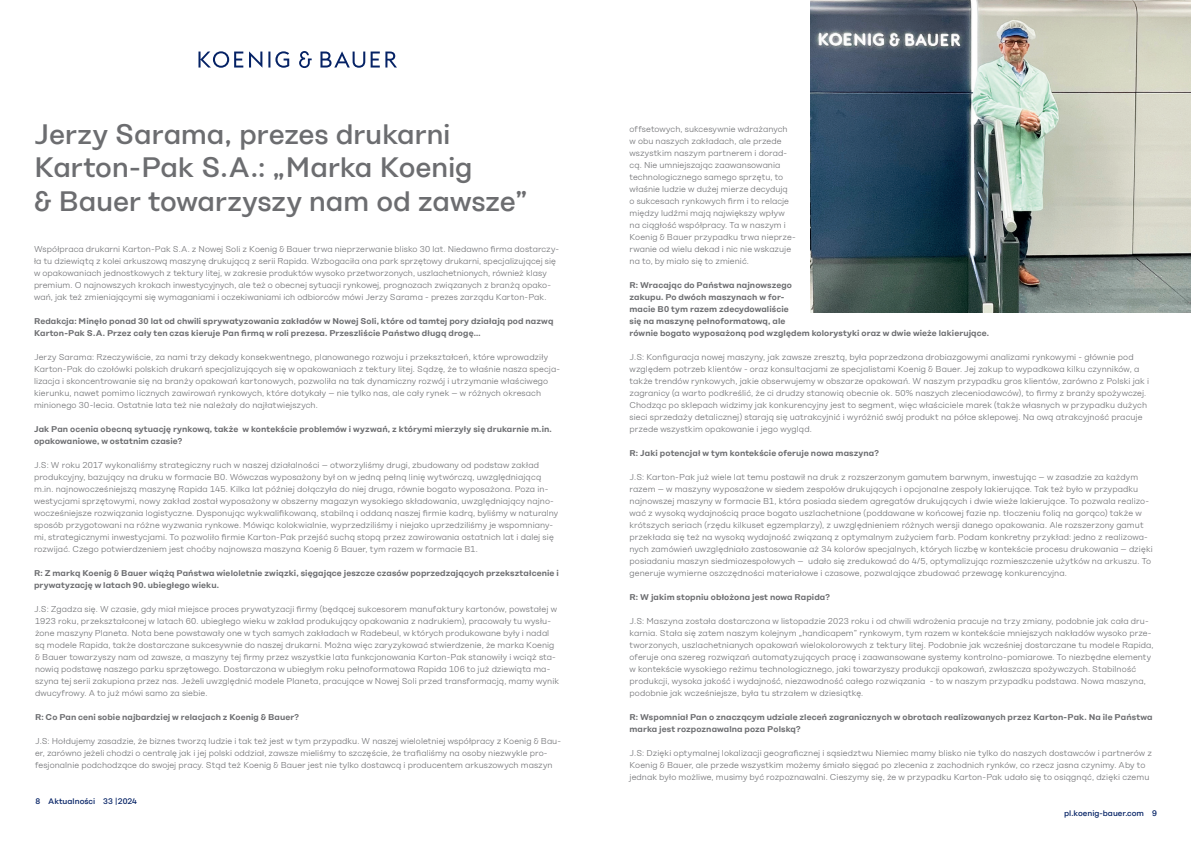
<style>
.page{position:relative;width:1191px;height:842px;background:#fff}
.page>*{position:absolute;margin:0;border:0;box-sizing:border-box;transform-origin:0 0}
.HL2___46pt_52_9_Med_weiß{font:500 28px/33.6px "Koenig&Bauer Type Headline";letter-spacing:-.01em;color:#6c6d70}
.t1{font:300 8.5px/12px "Koenig&Bauer Type Headline";letter-spacing:.005em;color:#6c6d70}
.t2{font:600 8.5px/12px "Koenig&Bauer Type Headline";letter-spacing:.01em;color:#6c6d70}
.t3{font:500 8px "Koenig&Bauer Type Headline";color:#052265}
</style>
<div class="page">
<svg style="left:198px;top:51px;width:199px;height:17px"></svg>
<img style="left:810px;top:0;width:381px;height:312px">
<p class="HL2___46pt_52_9_Med_weiß" style="left:34px;top:117px;width:495px">Jerzy Sarama, prezes drukarni<br>Karton-Pak S.A.: „Marka Koenig<br>&amp; Bauer towarzyszy nam od zawsze”</p>
<p class="t1" style="left:34px;top:243px;width:526px">Współpraca drukarni Karton-Pak S.A. z Nowej Soli z Koenig &amp; Bauer trwa nieprzerwanie blisko 30 lat. Niedawno firma dostarczy&shy;ła tu dziewiątą z kolei arkuszową maszynę drukującą z serii Rapida. Wzbogaciła ona park sprzętowy drukarni, specjalizującej się w opakowaniach jednostkowych z tektury litej, w zakresie produktów wysoko przetworzonych, uszlachetnionych, również klasy premium. O najnowszych krokach inwestycyjnych, ale też o obecnej sytuacji rynkowej, prognozach związanych z branżą opako&shy;wań, jak też zmieniającymi się wymaganiami i oczekiwaniami ich odbiorców mówi Jerzy Sarama - prezes zarządu Karton-Pak.</p>
<p class="t2" style="left:34px;top:315px;width:521px">Redakcja: Minęło ponad 30 lat od chwili sprywatyzowania zakładów w Nowej Soli, które od tamtej pory działają pod nazwą<br>Karton-Pak S.A. Przez cały ten czas kieruje Pan firmą w roli prezesa. Przeszliście Państwo długą drogę…</p>
<p class="t1" style="left:34px;top:351px;width:528px">Jerzy Sarama: Rzeczywiście, za nami trzy dekady konsekwentnego, planowanego rozwoju i przekształceń, które wprowadziły Karton-Pak do czołówki polskich drukarń specjalizujących się w opakowaniach z tektury litej. Sądzę, że to właśnie nasza specja&shy;lizacja i skoncentrowanie się na branży opakowań kartonowych, pozwoliła na tak dynamiczny rozwój i utrzymanie właściwego kierunku, nawet pomimo licznych zawirowań rynkowych, które dotykały – nie tylko nas, ale cały rynek – w różnych okresach minionego 30-lecia. Ostatnie lata też nie należały do najłatwiejszych.</p>
<p class="t2" style="left:34px;top:423px;width:519px">Jak Pan ocenia obecną sytuację rynkową, także w kontekście problemów i wyzwań, z którymi mierzyły się drukarnie m.in. opakowaniowe, w ostatnim czasie?</p>
<p class="t1" style="left:34px;top:459px;width:526px">J.S: W roku 2017 wykonaliśmy strategiczny ruch w naszej działalności – otworzyliśmy drugi, zbudowany od podstaw zakład produkcyjny, bazujący na druku w formacie B0. Wówczas wyposażony był on w jedną pełną linię wytwórczą, uwzględniającą m.in. najnowocześniejszą maszynę Rapida 145. Kilka lat później dołączyła do niej druga, równie bogato wyposażona. Poza in&shy;westycjami sprzętowymi, nowy zakład został wyposażony w obszerny magazyn wysokiego składowania, uwzględniający najno&shy;wocześniejsze rozwiązania logistyczne. Dysponując wykwalifikowaną, stabilną i oddaną naszej firmie kadrą, byliśmy w naturalny sposób przygotowani na różne wyzwania rynkowe. Mówiąc kolokwialnie, wyprzedziliśmy i niejako uprzedziliśmy je wspomniany&shy;mi, strategicznymi inwestycjami. To pozwoliło firmie Karton-Pak przejść suchą stopą przez zawirowania ostatnich lat i dalej się rozwijać. Czego potwierdzeniem jest choćby najnowsza maszyna Koenig &amp; Bauer, tym razem w formacie B1.</p>
<p class="t2" style="left:34px;top:567px;width:526px">R: Z marką Koenig &amp; Bauer wiążą Państwa wieloletnie związki, sięgające jeszcze czasów poprzedzających przekształcenie i prywatyzację w latach 90. ubiegłego wieku.</p>
<p class="t1" style="left:34px;top:603px;width:526px">J.S: Zgadza się. W czasie, gdy miał miejsce proces prywatyzacji firmy (będącej sukcesorem manufaktury kartonów, powstałej w 1923 roku, przekształconej w latach 60. ubiegłego wieku w zakład produkujący opakowania z nadrukiem), pracowały tu wysłu&shy;żone maszyny Planeta. Nota bene powstawały one w tych samych zakładach w Radebeul, w których produkowane były i nadal są modele Rapida, także dostarczane sukcesywnie do naszej drukarni. Można więc zaryzykować stwierdzenie, że marka Koenig &amp; Bauer towarzyszy nam od zawsze, a maszyny tej firmy przez wszystkie lata funkcjonowania Karton-Pak stanowiły i wciąż sta&shy;nowią podstawę naszego parku sprzętowego. Dostarczona w ubiegłym roku pełnoformatowa Rapida 106 to już dziewiąta ma&shy;szyna tej serii zakupiona przez nas. Jeżeli uwzględnić modele Planeta, pracujące w Nowej Soli przed transformacją, mamy wynik dwucyfrowy. A to już mówi samo za siebie.</p>
<p class="t2" style="left:35px;top:711px;width:265px">R: Co Pan ceni sobie najbardziej w relacjach z Koenig &amp; Bauer?</p>
<p class="t1" style="left:35px;top:735px;width:528px">J.S: Hołdujemy zasadzie, że biznes tworzą ludzie i tak też jest w tym przypadku. W naszej wieloletniej współpracy z Koenig &amp; Bau&shy;er, zarówno jeżeli chodzi o centralę jak i jej polski oddział, zawsze mieliśmy to szczęście, że trafialiśmy na osoby niezwykle pro&shy;fesjonalnie podchodzące do swojej pracy. Stąd też Koenig &amp; Bauer jest nie tylko dostawcą i producentem arkuszowych maszyn</p>
<p class="t3" style="left:35px;top:797px;width:103px">8 Aktualności 33 |2024</p>
<p class="t1" style="left:629px;top:123px;width:168px">offsetowych, sukcesywnie wdrażanych w obu naszych zakładach, ale przede wszystkim naszym partnerem i dorad&shy;cą. Nie umniejszając zaawansowania technologicznego samego sprzętu, to właśnie ludzie w dużej mierze decydują<br>o sukcesach rynkowych firm i to relacje między ludźmi mają największy wpływ na ciągłość współpracy. Ta w naszym i Koenig &amp; Bauer przypadku trwa nieprze&shy;rwanie od wielu dekad i nic nie wskazuje na to, by miało się to zmienić.</p>
<p class="t2" style="left:629px;top:279px;width:361px">R: Wracając do Państwa najnowszego<br>zakupu. Po dwóch maszynach w for-<br>macie B0 tym razem zdecydowaliście<br>się na maszynę pełnoformatową, ale<br>równie bogato wyposażoną pod względem kolorystyki oraz w dwie wieże lakierujące.</p>
<p class="t1" style="left:629px;top:351px;width:521px">J.S: Konfiguracja nowej maszyny, jak zawsze zresztą, była poprzedzona drobiazgowymi analizami rynkowymi - głównie pod względem potrzeb klientów - oraz konsultacjami ze specjalistami Koenig &amp; Bauer. Jej zakup to wypadkowa kilku czynników, a także trendów rynkowych, jakie obserwujemy w obszarze opakowań. W naszym przypadku gros klientów, zarówno z Polski jak i zagranicy (a warto podkreślić, że ci drudzy stanowią obecnie ok. 50% naszych zleceniodawców), to firmy z branży spożywczej.<br>Chodząc po sklepach widzimy jak konkurencyjny jest to segment, więc właściciele marek (także własnych w przypadku dużych sieci sprzedaży detalicznej) starają się uatrakcyjnić i wyróżnić swój produkt na półce sklepowej. Na ową atrakcyjność pracuje przede wszystkim opakowanie i jego wygląd.</p>
<p class="t2" style="left:629px;top:447px;width:251px">R: Jaki potencjał w tym kontekście oferuje nowa maszyna?</p>
<p class="t1" style="left:629px;top:471px;width:525px">J.S: Karton-Pak już wiele lat temu postawił na druk z rozszerzonym gamutem barwnym, inwestując – w zasadzie za każdym razem – w maszyny wyposażone w siedem zespołów drukujących i opcjonalne zespoły lakierujące. Tak też było w przypadku najnowszej maszyny w formacie B1, która posiada siedem agregatów drukujących i dwie wieże lakierujące. To pozwala realizo&shy;wać z wysoką wydajnością prace bogato uszlachetnione (poddawane w końcowej fazie np. tłoczeniu folią na gorąco) także w krótszych seriach (rzędu kilkuset egzemplarzy), z uwzględnieniem różnych wersji danego opakowania. Ale rozszerzony gamut przekłada się też na wysoką wydajność związaną z optymalnym zużyciem farb. Podam konkretny przykład: jedno z realizowa&shy;nych zamówień uwzględniało zastosowanie aż 34 kolorów specjalnych, których liczbę w kontekście procesu drukowania – dzięki posiadaniu maszyn siedmiozespołowych – udało się zredukować do 4/5, optymalizując rozmieszczenie użytków na arkuszu. To generuje wymierne oszczędności materiałowe i czasowe, pozwalające zbudować przewagę konkurencyjna.</p>
<p class="t2" style="left:629px;top:591px;width:202px">R: W jakim stopniu obłożona jest nowa Rapida?</p>
<p class="t1" style="left:629px;top:615px;width:525px">J.S: Maszyna została dostarczona w listopadzie 2023 roku i od chwili wdrożenia pracuje na trzy zmiany, podobnie jak cała dru&shy;karnia. Stała się zatem naszym kolejnym „handicapem” rynkowym, tym razem w kontekście mniejszych nakładów wysoko prze&shy;tworzonych, uszlachetnianych opakowań wielokolorowych z tektury litej. Podobnie jak wcześniej dostarczane tu modele Rapida, oferuje ona szereg rozwiązań automatyzujących pracę i zaawansowane systemy kontrolno-pomiarowe. To niezbędne elementy w kontekście wysokiego reżimu technologicznego, jaki towarzyszy produkcji opakowań, zwłaszcza spożywczych. Stabilność produkcji, wysoka jakość i wydajność, niezawodność całego rozwiązania - to w naszym przypadku podstawa. Nowa maszyna, podobnie jak wcześniejsze, była tu strzałem w dziesiątkę.</p>
<p class="t2" style="left:629px;top:711px;width:524px">R: Wspomniał Pan o znaczącym udziale zleceń zagranicznych w obrotach realizowanych przez Karton-Pak. Na ile Państwa marka jest rozpoznawalna poza Polską?</p>
<p class="t1" style="left:629px;top:747px;width:524px">J.S: Dzięki optymalnej lokalizacji geograficznej i sąsiedztwu Niemiec mamy blisko nie tylko do naszych dostawców i partnerów z<br>Koenig &amp; Bauer, ale przede wszystkim możemy śmiało sięgać po zlecenia z zachodnich rynków, co rzecz jasna czynimy. Aby to jednak było możliwe, musimy być rozpoznawalni. Cieszymy się, że w przypadku Karton-Pak udało się to osiągnąć, dzięki czemu</p>
<p class="t3" style="left:1064px;top:809px;width:94px">pl.koenig-bauer.com 9</p>
</div>
